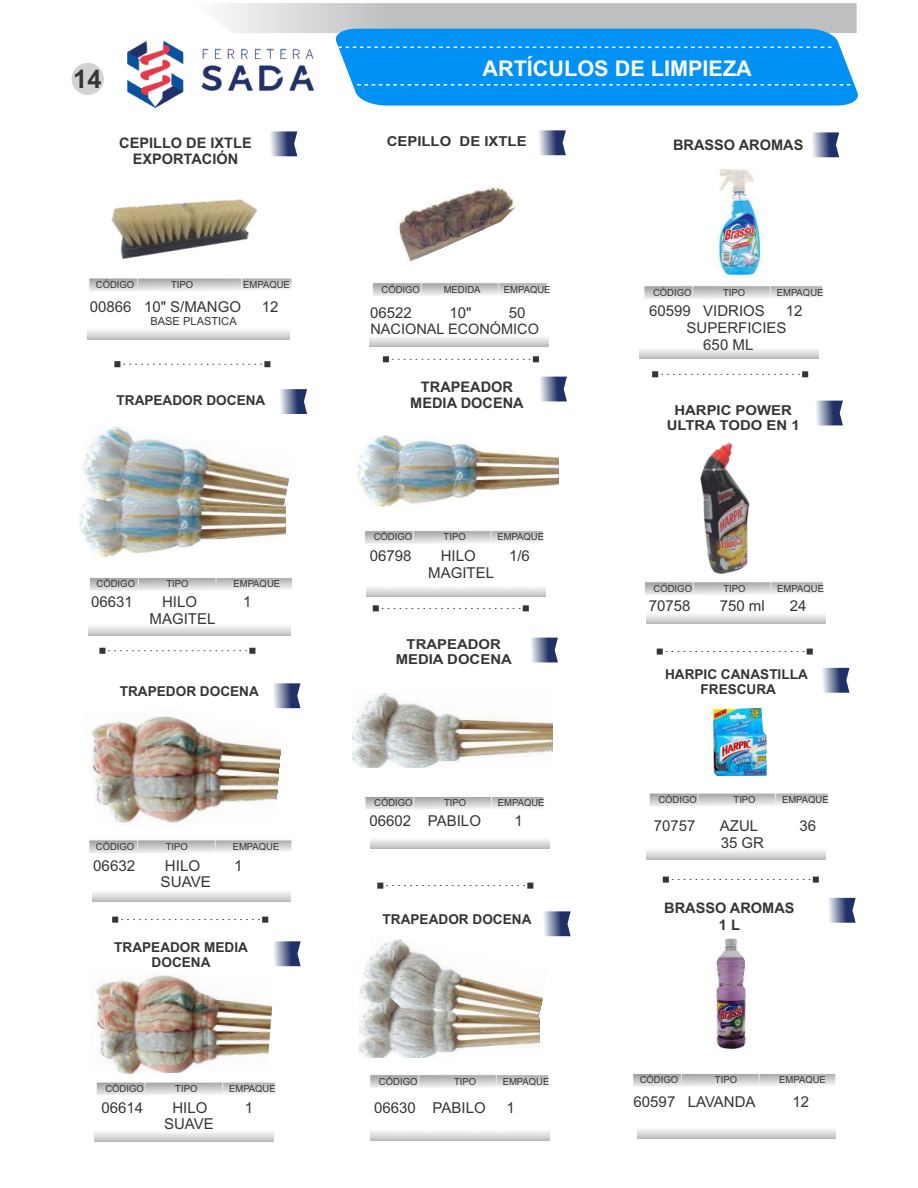
<style>
.page{position:relative;width:918px;height:1188px;background:#fff}
.page>*{position:absolute;margin:0;border:0;box-sizing:border-box;transform-origin:0 0}
.t1{font:700 25.5px "Arial";color:#373435}
.t2{font:700 21.6px "Arial";color:#fefefe}
.t3{font:15px "Arial";color:#373435}
.t4{font:700 14.55px/16.2px "Arial";color:#373435;text-align:center}
.t5{font:14.55px "Arial";color:#373435}
.t6{font:700 13.65px/15.1px "Arial";color:#373435;text-align:center}
.t7{font:700 13.65px/15.3px "Arial";color:#373435;text-align:center;scale:1.09 1}
.t8{font:11.1px "Arial";color:#373435}
.t9{font:9.75px "Arial";color:#373435}
</style>
<div class="page">
<svg style="left:365px;top:531px;width:178px;height:13px;background:#cecfd0"></svg>
<svg style="left:413px;top:531px;width:1px;height:13px"></svg>
<svg style="left:491px;top:531px;width:1px;height:13px"></svg>
<svg style="left:99px;top:648px;width:156px;height:6px"></svg>
<svg style="left:112px;top:917px;width:156px;height:6px"></svg>
<svg style="left:89px;top:278px;width:203px;height:13px;background:#cecfd0"></svg>
<svg style="left:137px;top:278px;width:1px;height:13px"></svg>
<svg style="left:241px;top:278px;width:1px;height:13px"></svg>
<svg style="left:114px;top:361px;width:156px;height:6px"></svg>
<svg style="left:90px;top:578px;width:203px;height:13px;background:#cecfd0"></svg>
<svg style="left:138px;top:578px;width:1px;height:13px"></svg>
<svg style="left:216px;top:578px;width:1px;height:13px"></svg>
<svg style="left:89px;top:840px;width:203px;height:13px;background:#cecfd0"></svg>
<svg style="left:137px;top:840px;width:1px;height:13px"></svg>
<svg style="left:215px;top:840px;width:1px;height:13px"></svg>
<svg style="left:373px;top:605px;width:156px;height:6px"></svg>
<svg style="left:365px;top:797px;width:179px;height:12px;background:#cbcccd"></svg>
<svg style="left:413px;top:797px;width:1px;height:12px"></svg>
<svg style="left:491px;top:797px;width:1px;height:12px"></svg>
<svg style="left:96px;top:1082px;width:179px;height:13px;background:#cecfd0"></svg>
<svg style="left:145px;top:1082px;width:1px;height:13px"></svg>
<svg style="left:222px;top:1083px;width:1px;height:12px"></svg>
<svg style="left:377px;top:883px;width:156px;height:6px"></svg>
<svg style="left:370px;top:1075px;width:179px;height:13px;background:#cecfd0"></svg>
<svg style="left:418px;top:1075px;width:1px;height:13px"></svg>
<svg style="left:496px;top:1075px;width:1px;height:13px"></svg>
<img style="left:79px;top:506px;width:207px;height:50px">
<img style="left:82px;top:426px;width:208px;height:80px">
<img style="left:90px;top:708px;width:192px;height:116px">
<img style="left:95px;top:975px;width:178px;height:99px">
<img style="left:360px;top:1021px;width:180px;height:37px">
<img style="left:359px;top:939px;width:184px;height:82px">
<img style="left:353px;top:693px;width:200px;height:75px">
<img style="left:357px;top:435px;width:202px;height:71px">
<img style="left:111px;top:199px;width:147px;height:60px">
<svg style="left:373px;top:283px;width:174px;height:13px;background:#cfd0d1"></svg>
<svg style="left:421px;top:284px;width:1px;height:12px"></svg>
<svg style="left:498px;top:284px;width:1px;height:12px"></svg>
<img style="left:395px;top:186px;width:136px;height:98px">
<svg style="left:383px;top:356px;width:156px;height:6px"></svg>
<svg style="left:644px;top:286px;width:179px;height:13px;background:#cecfd0"></svg>
<svg style="left:692px;top:286px;width:1px;height:13px"></svg>
<svg style="left:770px;top:286px;width:1px;height:13px"></svg>
<svg style="left:652px;top:371px;width:156px;height:6px"></svg>
<svg style="left:645px;top:582px;width:178px;height:13px;background:#cecfd0"></svg>
<svg style="left:693px;top:582px;width:1px;height:13px"></svg>
<svg style="left:770px;top:582px;width:1px;height:13px"></svg>
<svg style="left:657px;top:649px;width:156px;height:6px"></svg>
<svg style="left:649px;top:793px;width:179px;height:13px;background:#cecfd0"></svg>
<svg style="left:698px;top:793px;width:1px;height:13px"></svg>
<svg style="left:775px;top:794px;width:1px;height:12px"></svg>
<img style="left:713px;top:169px;width:51px;height:109px">
<img style="left:713px;top:708px;width:54px;height:68px">
<svg style="left:633px;top:1074px;width:203px;height:13px;background:#cecfd0"></svg>
<svg style="left:681px;top:1074px;width:1px;height:13px"></svg>
<svg style="left:759px;top:1074px;width:1px;height:13px"></svg>
<img style="left:714px;top:938px;width:35px;height:112px">
<svg style="left:663px;top:877px;width:156px;height:6px"></svg>
<svg style="left:221px;top:3px;width:637px;height:103px;background:#4aa8e8"></svg>
<div style="left:72px;top:63px;width:32px;height:32px;background:#d2d3d5;border-radius:50%"></div>
<svg style="left:812px;top:132px;width:27px;height:25px"></svg>
<svg style="left:539px;top:130px;width:27px;height:25px"></svg>
<svg style="left:270px;top:131px;width:27px;height:25px"></svg>
<svg style="left:280px;top:389px;width:27px;height:25px"></svg>
<svg style="left:540px;top:377px;width:27px;height:24px"></svg>
<svg style="left:816px;top:401px;width:27px;height:24px"></svg>
<svg style="left:822px;top:668px;width:28px;height:25px"></svg>
<svg style="left:531px;top:638px;width:27px;height:24px"></svg>
<svg style="left:273px;top:683px;width:27px;height:25px"></svg>
<svg style="left:274px;top:941px;width:27px;height:25px"></svg>
<svg style="left:544px;top:911px;width:27px;height:25px"></svg>
<svg style="left:829px;top:898px;width:27px;height:25px"></svg>
<img style="left:127px;top:33px;width:198px;height:75px">
<img style="left:700px;top:442px;width:50px;height:132px">
<h1 class="t1" style="left:73px;top:70px;width:30px">14</h1>
<h3 class="t4" style="left:119px;top:136px;width:134px">CEPILLO DE IXTLE<br>EXPORTACIÓN</h3>
<p class="t9" style="left:96px;top:281px;width:40px">CÓDIGO</p>
<p class="t9" style="left:171px;top:281px;width:24px">TIPO</p>
<p class="t9" style="left:243px;top:281px;width:48px">EMPAQUE</p>
<h3 class="t3" style="left:90px;top:301px;width:153px">00866 10" S/MANGO</h3>
<h3 class="t3" style="left:262px;top:301px;width:18px">12</h3>
<p class="t8" style="left:150px;top:317px;width:88px">BASE PLASTICA</p>
<h3 class="t6" style="left:117px;top:394px;width:150px">TRAPEADOR DOCENA</h3>
<p class="t9" style="left:97px;top:580px;width:40px">CÓDIGO</p>
<p class="t9" style="left:167px;top:580px;width:24px">TIPO</p>
<p class="t9" style="left:233px;top:580px;width:48px">EMPAQUE</p>
<h3 class="t3" style="left:91px;top:597px;width:43px">06631</h3>
<h3 class="t3" style="left:162px;top:597px;width:37px">HILO</h3>
<h3 class="t3" style="left:243px;top:597px;width:10px">1</h3>
<h3 class="t3" style="left:150px;top:613px;width:67px">MAGITEL</h3>
<h3 class="t6" style="left:120px;top:685px;width:141px">TRAPEDOR DOCENA</h3>
<p class="t9" style="left:96px;top:843px;width:40px">CÓDIGO</p>
<p class="t9" style="left:166px;top:843px;width:24px">TIPO</p>
<p class="t9" style="left:233px;top:843px;width:48px">EMPAQUE</p>
<h3 class="t3" style="left:93px;top:860px;width:44px">06632</h3>
<h3 class="t3" style="left:165px;top:860px;width:37px">HILO</h3>
<h3 class="t3" style="left:234px;top:860px;width:10px">1</h3>
<h3 class="t3" style="left:161px;top:877px;width:52px">SUAVE</h3>
<h3 class="t6" style="left:114px;top:941px;width:135px">TRAPEADOR MEDIA<br>DOCENA</h3>
<p class="t9" style="left:105px;top:1085px;width:40px">CÓDIGO</p>
<p class="t9" style="left:175px;top:1085px;width:24px">TIPO</p>
<p class="t9" style="left:229px;top:1085px;width:48px">EMPAQUE</p>
<h3 class="t3" style="left:102px;top:1102px;width:43px">06614</h3>
<h3 class="t3" style="left:172px;top:1102px;width:37px">HILO</h3>
<h3 class="t3" style="left:245px;top:1102px;width:10px">1</h3>
<h3 class="t3" style="left:164px;top:1118px;width:51px">SUAVE</h3>
<h2 class="t2" style="left:482px;top:60px;width:271px">ARTÍCULOS DE LIMPIEZA</h2>
<h3 class="t7" style="left:387px;top:135px;width:130px">CEPILLO DE IXTLE</h3>
<p class="t9" style="left:382px;top:285px;width:40px">CÓDIGO</p>
<p class="t9" style="left:444px;top:285px;width:38px">MEDIDA</p>
<p class="t9" style="left:504px;top:285px;width:48px">EMPAQUE</p>
<h3 class="t3" style="left:370px;top:307px;width:43px">06522</h3>
<h3 class="t3" style="left:449px;top:307px;width:24px">10"</h3>
<h3 class="t3" style="left:509px;top:307px;width:18px">50</h3>
<h3 class="t5" style="left:371px;top:323px;width:170px">NACIONAL ECONÓMICO</h3>
<h3 class="t4" style="left:410px;top:380px;width:115px">TRAPEADOR<br>MEDIA DOCENA</h3>
<p class="t9" style="left:374px;top:533px;width:40px">CÓDIGO</p>
<p class="t9" style="left:444px;top:533px;width:24px">TIPO</p>
<p class="t9" style="left:497px;top:533px;width:48px">EMPAQUE</p>
<h3 class="t3" style="left:370px;top:550px;width:43px">06798</h3>
<h3 class="t3" style="left:441px;top:550px;width:37px">HILO</h3>
<h3 class="t3" style="left:509px;top:550px;width:22px">1/6</h3>
<h3 class="t3" style="left:428px;top:567px;width:67px">MAGITEL</h3>
<h3 class="t7" style="left:396px;top:638px;width:108px">TRAPEADOR<br>MEDIA DOCENA</h3>
<p class="t9" style="left:374px;top:799px;width:40px">CÓDIGO</p>
<p class="t9" style="left:444px;top:799px;width:24px">TIPO</p>
<p class="t9" style="left:498px;top:799px;width:48px">EMPAQUE</p>
<h3 class="t3" style="left:370px;top:815px;width:113px">06602 PABILO</h3>
<h3 class="t3" style="left:514px;top:815px;width:10px">1</h3>
<h3 class="t6" style="left:383px;top:913px;width:150px">TRAPEADOR DOCENA</h3>
<p class="t9" style="left:379px;top:1077px;width:40px">CÓDIGO</p>
<p class="t9" style="left:454px;top:1077px;width:24px">TIPO</p>
<p class="t9" style="left:503px;top:1077px;width:48px">EMPAQUE</p>
<h3 class="t3" style="left:374px;top:1102px;width:113px">06630 PABILO</h3>
<h3 class="t3" style="left:507px;top:1102px;width:10px">1</h3>
<h3 class="t4" style="left:673px;top:138px;width:132px">BRASSO AROMAS</h3>
<p class="t9" style="left:653px;top:289px;width:40px">CÓDIGO</p>
<p class="t9" style="left:723px;top:289px;width:24px">TIPO</p>
<p class="t9" style="left:777px;top:289px;width:48px">EMPAQUE</p>
<h3 class="t3" style="left:649px;top:305px;width:117px">60599 VIDRIOS</h3>
<h3 class="t3" style="left:786px;top:305px;width:18px">12</h3>
<h3 class="t3" style="left:687px;top:322px;width:102px">SUPERFICIES</h3>
<h3 class="t3" style="left:703px;top:339px;width:52px">650 ML</h3>
<h3 class="t7" style="left:667px;top:404px;width:123px">HARPIC POWER<br>ULTRA TODO EN 1</h3>
<p class="t9" style="left:654px;top:585px;width:40px">CÓDIGO</p>
<p class="t9" style="left:724px;top:585px;width:24px">TIPO</p>
<p class="t9" style="left:777px;top:585px;width:48px">EMPAQUE</p>
<h3 class="t3" style="left:649px;top:600px;width:43px">70758</h3>
<h3 class="t3" style="left:720px;top:600px;width:47px">750 ml</h3>
<h3 class="t3" style="left:790px;top:600px;width:18px">24</h3>
<h3 class="t6" style="left:665px;top:668px;width:144px">HARPIC CANASTILLA<br>FRESCURA</h3>
<p class="t9" style="left:658px;top:796px;width:40px">CÓDIGO</p>
<p class="t9" style="left:734px;top:796px;width:24px">TIPO</p>
<p class="t9" style="left:782px;top:796px;width:48px">EMPAQUE</p>
<h3 class="t3" style="left:654px;top:820px;width:43px">70757</h3>
<h3 class="t3" style="left:720px;top:820px;width:40px">AZUL</h3>
<h3 class="t3" style="left:799px;top:820px;width:18px">36</h3>
<h3 class="t3" style="left:721px;top:837px;width:45px">35 GR</h3>
<h3 class="t4" style="left:664px;top:902px;width:132px">BRASSO AROMAS<br>1 L</h3>
<p class="t9" style="left:640px;top:1076px;width:40px">CÓDIGO</p>
<p class="t9" style="left:715px;top:1076px;width:24px">TIPO</p>
<p class="t9" style="left:779px;top:1076px;width:48px">EMPAQUE</p>
<h3 class="t3" style="left:634px;top:1096px;width:124px">60597 LAVANDA</h3>
<h3 class="t3" style="left:792px;top:1096px;width:18px">12</h3>
</div>
